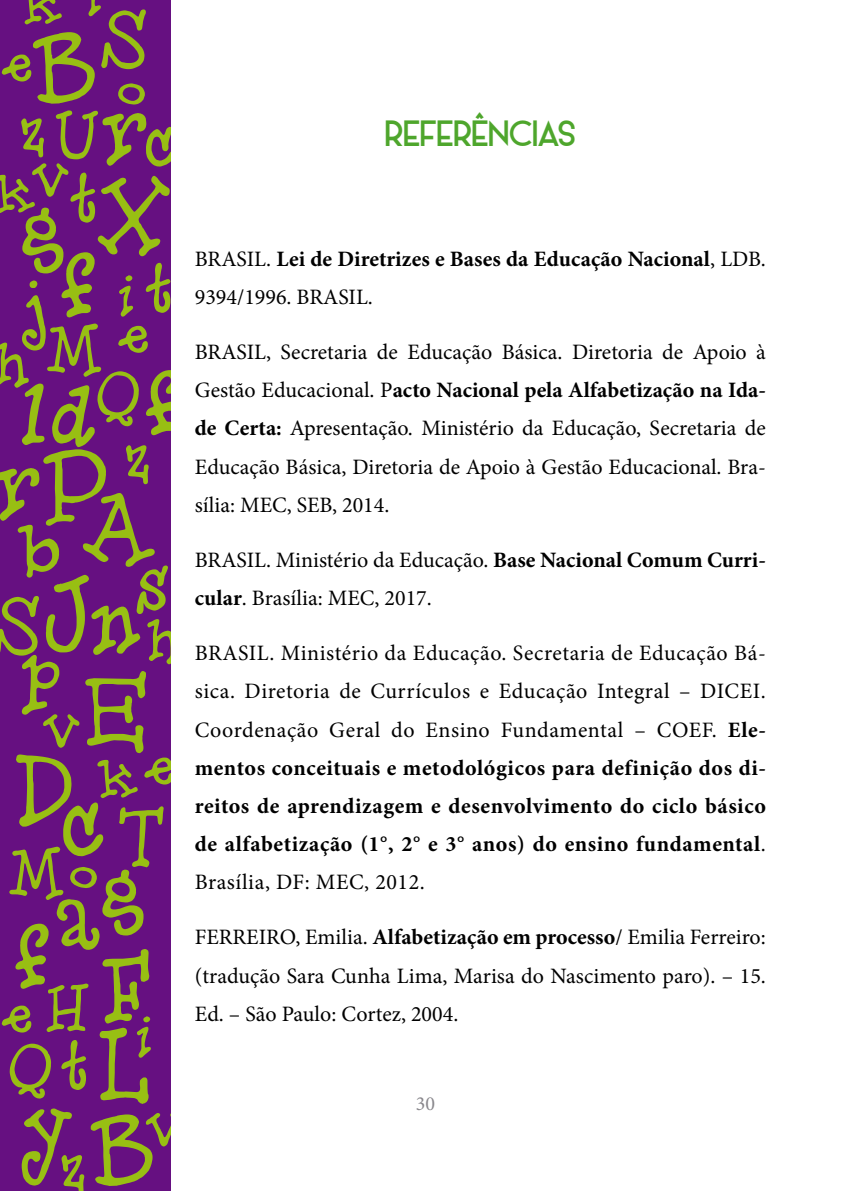
<style>
.page{position:relative;width:851px;height:1191px;background:#fff}
.page>*{position:absolute;margin:0;border:0;box-sizing:border-box;transform-origin:0 0}
.t1{font:111.2px "Hero Of Fools";color:#98bf13}
.t2{font:96.6px "Hero Of Fools";color:#98bf13}
.t3{font:91.6px "Hero Of Fools";color:#98bf13}
.t4{font:87.6px "Hero Of Fools";color:#98bf13}
.t5{font:85.8px "Hero Of Fools";color:#98bf13}
.t6{font:82.2px "Hero Of Fools";color:#98bf13}
.t7{font:72px/148.4px "Hero Of Fools";color:#98bf13;text-align:center}
.t8{font:32px "Alpaca Scarlett Demo";color:#4ea62c}
.t9{font:22px/38.2px "Minion Pro";color:#000;text-align:justify}
.t10{font:700 22px/38.2px "Minion Pro";color:#000}
.t11{font:20px "Minion Pro";color:#89878c}
.s1{font-weight:400}
.s2{font-weight:700}
</style>
<div class="page">
<div style="left:0;top:0;width:170px;height:1191px;background:#661081"></div>
<h3 class="t7" style="left:20px;top:-71px;width:45px">k</h3>
<h3 class="t5" style="left:100px;top:-5px;width:50px">S</h3>
<h1 class="t1" style="left:31px;top:8px;width:69px">B</h1>
<h3 class="t7" style="left:1px;top:-12px;width:36px">e</h3>
<h3 class="t7" style="left:117px;top:18px;width:33px">o</h3>
<h3 class="t7" style="left:20px;top:57px;width:78px">zU</h3>
<h1 class="t1" style="left:100px;top:75px;width:52px">r</h1>
<h3 class="t6" style="left:144px;top:106px;width:36px">c</h3>
<h3 class="t7" style="left:31px;top:102px;width:41px">v</h3>
<h3 class="t5" style="left:69px;top:156px;width:32px">t</h3>
<h3 class="t7" style="left:-7px;top:117px;width:45px">k</h3>
<h1 class="t1" style="left:96px;top:158px;width:77px">X</h1>
<h1 class="t1" style="left:20px;top:176px;width:49px">g</h1>
<h1 class="t1" style="left:60px;top:229px;width:40px">f</h1>
<h3 class="t5" style="left:144px;top:246px;width:32px">t</h3>
<h3 class="t7" style="left:117px;top:219px;width:20px">i</h3>
<h3 class="t3" style="left:20px;top:260px;width:29px">j</h3>
<h3 class="t7" style="left:46px;top:274px;width:58px">M</h3>
<h3 class="t7" style="left:117px;top:259px;width:36px">e</h3>
<h3 class="t7" style="left:-6px;top:287px;width:34px">h</h3>
<h1 class="t1" style="left:144px;top:347px;width:40px">f</h1>
<h3 class="t7" style="left:96px;top:320px;width:47px">Q</h3>
<h1 class="t1" style="left:20px;top:355px;width:30px">l</h1>
<h1 class="t1" style="left:50px;top:361px;width:46px">d</h1>
<h3 class="t7" style="left:124px;top:384px;width:28px">z</h3>
<h1 class="t1" style="left:-7px;top:430px;width:117px">rP</h1>
<h1 class="t1" style="left:80px;top:471px;width:77px">A</h1>
<h3 class="t4" style="left:20px;top:504px;width:43px">b</h3>
<h3 class="t5" style="left:135px;top:542px;width:37px">s</h3>
<h1 class="t1" style="left:42px;top:555px;width:51px">J</h1>
<h3 class="t5" style="left:-7px;top:582px;width:50px">S</h3>
<h1 class="t1" style="left:88px;top:573px;width:56px">n</h1>
<h3 class="t7" style="left:146px;top:564px;width:34px">h</h3>
<h2 class="t2" style="left:20px;top:623px;width:43px">p</h2>
<h1 class="t1" style="left:83px;top:653px;width:67px">E</h1>
<h3 class="t7" style="left:42px;top:653px;width:60px">v o</h3>
<h1 class="t1" style="left:14px;top:729px;width:63px">D</h1>
<h3 class="t7" style="left:143px;top:691px;width:36px">e</h3>
<h3 class="t7" style="left:96px;top:702px;width:45px">k</h3>
<h1 class="t1" style="left:60px;top:774px;width:48px">c</h1>
<h3 class="t5" style="left:117px;top:794px;width:49px">T</h3>
<h3 class="t7" style="left:8px;top:797px;width:58px">M</h3>
<h1 class="t1" style="left:100px;top:838px;width:49px">g</h1>
<h1 class="t1" style="left:54px;top:864px;width:51px">a</h1>
<h1 class="t1" style="left:14px;top:900px;width:40px">f</h1>
<h1 class="t1" style="left:100px;top:929px;width:55px">F</h1>
<h3 class="t7" style="left:46px;top:931px;width:42px">H</h3>
<h3 class="t7" style="left:1px;top:939px;width:36px">e</h3>
<h3 class="t7" style="left:135px;top:960px;width:20px">i</h3>
<h1 class="t1" style="left:96px;top:1003px;width:55px">L</h1>
<h3 class="t5" style="left:60px;top:1023px;width:32px">t</h3>
<h3 class="t7" style="left:8px;top:992px;width:47px">Q</h3>
<h1 class="t1" style="left:20px;top:1077px;width:56px">y</h1>
<h3 class="t7" style="left:144px;top:1051px;width:41px">v</h3>
<h1 class="t1" style="left:88px;top:1090px;width:69px">B</h1>
<h3 class="t7" style="left:60px;top:1094px;width:28px">z</h3>
<h3 class="t8" style="left:385px;top:113px;width:192px">REFERÊNCIAS</h3>
<p class="t10" style="left:195px;top:240px;width:572px"><span class="s1">BRASIL.</span> Lei de Diretrizes e Bases da Educação Nacional<span class="s1">, LDB.<br>9394/1996. BRASIL.</span></p>
<p class="t9" style="left:195px;top:333px;width:572px">BRASIL, Secretaria de Educação Básica. Diretoria de Apoio à Gestão Educacional. P<span class="s2">acto Nacional pela Alfabetização na Ida&shy;de Certa:</span> Apresentação. Ministério da Educação, Secretaria de Educação Básica, Diretoria de Apoio à Gestão Educacional. Bra&shy;sília: MEC, SEB, 2014.</p>
<p class="t9" style="left:195px;top:541px;width:572px">BRASIL. Ministério da Educação. <span class="s2">Base Nacional Comum Curri&shy;cular</span>. Brasília: MEC, 2017.</p>
<p class="t9" style="left:195px;top:634px;width:572px">BRASIL. Ministério da Educação. Secretaria de Educação Bá&shy;sica. Diretoria de Currículos e Educação Integral – DICEI.<br>Coordenação Geral do Ensino Fundamental – COEF. <span class="s2">Ele&shy;mentos conceituais e metodológicos para definição dos di&shy;reitos de aprendizagem e desenvolvimento do ciclo básico de alfabetização (1°, 2° e 3° anos) do ensino fundamental</span>.<br>Brasília, DF: MEC, 2012.</p>
<p class="t9" style="left:195px;top:918px;width:572px">FERREIRO, Emilia. <span class="s2">Alfabetização em processo</span>/ Emilia Ferreiro: (tradução Sara Cunha Lima, Marisa do Nascimento paro). – 15.<br>Ed. – São Paulo: Cortez, 2004.</p>
<p class="t11" style="left:416px;top:1090px;width:21px">30</p>
</div>
